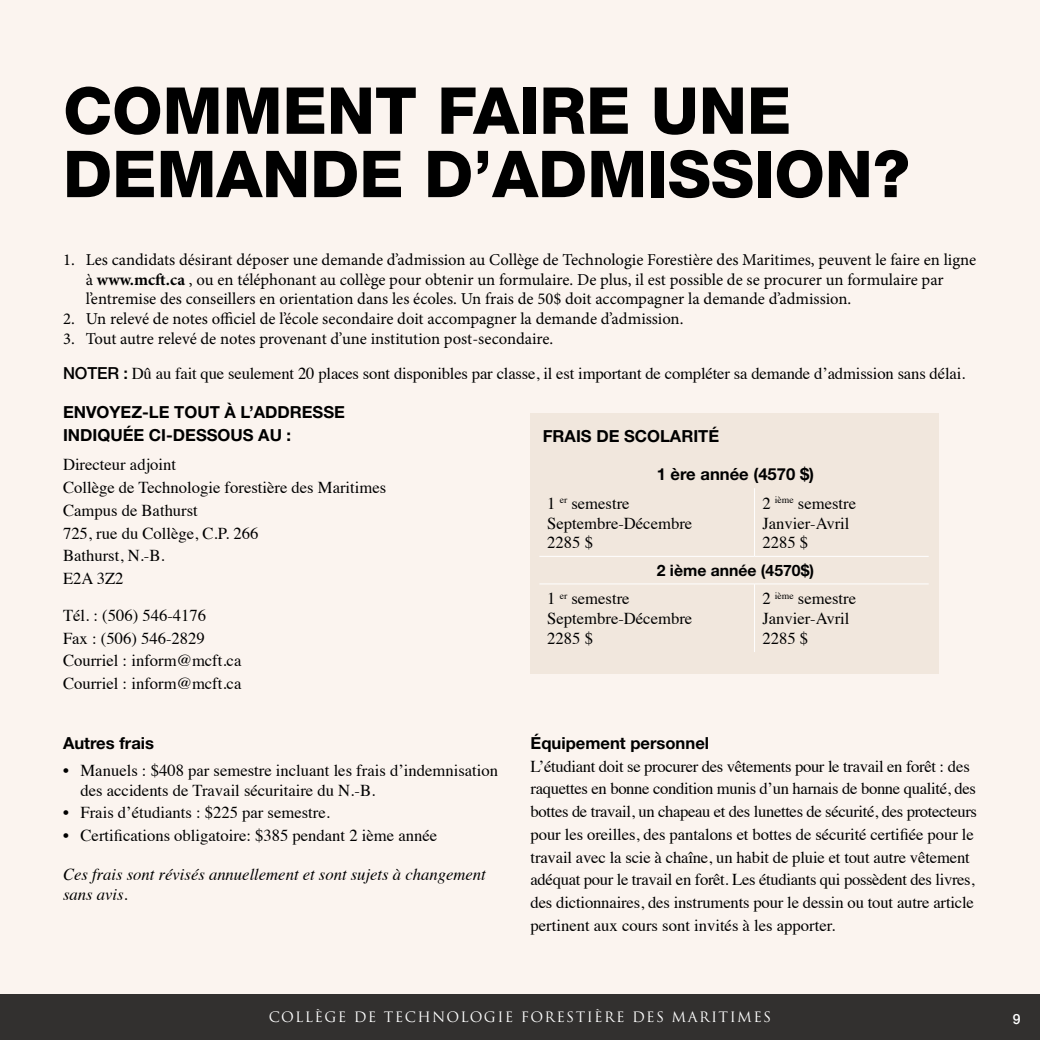
<style>
.page{position:relative;width:1040px;height:1040px;background:#fbf4ef}
.page>*{position:absolute;margin:0;border:0;box-sizing:border-box;transform-origin:0 0}
.t1{font:800 64.75px/63.4px "Helvetica Neue LT Std";color:#000}
.t2{font:16.62px/22.8px "Times";letter-spacing:-.005em;color:#000}
.t3{font:16.62px/19.9px "Minion Pro";letter-spacing:-.005em;color:#000}
.t4{font:700 16.62px/22.8px "Helvetica Neue LT Std";color:#000}
.t5{font:italic 16.62px/19.9px "Times";color:#000}
.t6{font:700 15.75px "Helvetica Neue LT Std";color:#000}
.t7{font:14px "Trajan Pro";letter-spacing:.1em;color:#fff}
.t8{font:500 14px "Helvetica Neue";color:#fff}
.s1{font-weight:700}
.s2{font-family:"Helvetica Neue LT Std";font-weight:500}
</style>
<div class="page">
<div style="left:0;top:994px;width:1040px;height:46px;background:#32302f"></div>
<div style="left:530px;top:413px;width:409px;height:260px;background:#f1e7dd"></div>
<hr style="left:754px;top:488px;width:1px;height:68px;background:#fff">
<hr style="left:539px;top:556px;width:215px;height:1px;background:#fff">
<hr style="left:754px;top:556px;width:174px;height:1px;background:#fff">
<hr style="left:539px;top:583px;width:215px;height:1px;background:#fff">
<hr style="left:754px;top:583px;width:174px;height:1px;background:#fff">
<hr style="left:754px;top:584px;width:1px;height:68px;background:#fff">
<h1 class="t1" style="left:63px;top:79px;width:848px">COMMENT FAIRE UNE<br>DEMANDE D’ADMISSION?</h1>
<p class="t3" style="left:86px;top:249px;width:892px;text-indent:-23px">1. Les candidats désirant déposer une demande d’admission au Collège de Technologie Forestière des Maritimes, peuvent le faire en ligne à <span class="s1">www.mcft.ca</span> , ou en téléphonant au collège pour obtenir un formulaire. De plus, il est possible de se procurer un formulaire par l’entremise des conseillers en orientation dans les écoles. Un frais de 50$ doit accompagner la demande d’admission.</p>
<p class="t3" style="left:63px;top:309px;width:622px">2. Un relevé de notes officiel de l’école secondaire doit accompagner la demande d’admission.</p>
<p class="t3" style="left:63px;top:329px;width:491px">3. Tout autre relevé de notes provenant d’une institution post-secondaire.</p>
<p class="t2" style="left:63px;top:361px;width:903px"><span class="s2">NOTER :</span> Dû au fait que seulement 20 places sont disponibles par classe, il est important de compléter sa demande d’admission sans délai.</p>
<p class="t4" style="left:63px;top:400px;width:283px">ENVOYEZ-LE TOUT À L’ADDRESSE<br>INDIQUÉE CI-DESSOUS AU :</p>
<p class="t2" style="left:63px;top:452px;width:325px">Directeur adjoint<br>Collège de Technologie forestière des Maritimes<br>Campus de Bathurst<br>725, rue du Collège, C.P. 266<br>Bathurst, N.-B.<br>E2A 3Z2</p>
<p class="t2" style="left:63px;top:602px;width:180px">Tél. : (506) 546-4176<br>Fax : (506) 546-2829<br>Courriel : inform@mcft.ca<br>Courriel : inform@mcft.ca</p>
<p class="t4" style="left:542px;top:424px;width:178px">FRAIS DE SCOLARITÉ</p>
<p class="t4" style="left:656px;top:462px;width:159px">1 ère année (4570 $)</p>
<p class="t2" style="left:547px;top:491px;width:146px;line-height:19.9px">1 <sup>er</sup> semestre<br>Septembre-Décembre<br>2285 $</p>
<p class="t2" style="left:762px;top:491px;width:95px;line-height:19.9px">2 <sup>ième</sup> semestre<br>Janvier-Avril<br>2285 $</p>
<p class="t6" style="left:656px;top:560px;width:159px">2 ième année (4570$)</p>
<p class="t2" style="left:547px;top:587px;width:146px;line-height:19.9px">1 <sup>er</sup> semestre<br>Septembre-Décembre<br>2285 $</p>
<p class="t2" style="left:762px;top:587px;width:95px;line-height:19.9px">2 <sup>ième</sup> semestre<br>Janvier-Avril<br>2285 $</p>
<p class="t4" style="left:63px;top:731px;width:93px">Autres frais</p>
<p class="t2" style="left:81px;top:758px;width:419px;line-height:19.9px;text-indent:-18px">• Manuels : $408 par semestre incluant les frais d’indemnisation des accidents de Travail sécuritaire du N.-B.</p>
<p class="t2" style="left:63px;top:800px;width:268px">• Frais d’étudiants : $225 par semestre.</p>
<p class="t2" style="left:63px;top:822px;width:375px">• Certifications obligatoire: $385 pendant 2 ième année</p>
<p class="t5" style="left:63px;top:863px;width:424px">Ces frais sont révisés annuellement et sont sujets à changement sans avis.</p>
<p class="t4" style="left:530px;top:731px;width:180px">Équipement personnel</p>
<p class="t2" style="left:530px;top:753px;width:448px">L’étudiant doit se procurer des vêtements pour le travail en forêt : des raquettes en bonne condition munis d’un harnais de bonne qualité, des bottes de travail, un chapeau et des lunettes de sécurité, des protecteurs pour les oreilles, des pantalons et bottes de sécurité certifiée pour le travail avec la scie à chaîne, un habit de pluie et tout autre vêtement adéquat pour le travail en forêt. Les étudiants qui possèdent des livres, des dictionnaires, des instruments pour le dessin ou tout autre article pertinent aux cours sont invités à les apporter.</p>
<p class="t7" style="left:269px;top:1008px;width:504px">COLLÈGE DE TECHNOLOGIE FORESTIÈRE DES MARITIMES</p>
<p class="t8" style="left:1012px;top:1007px;width:9px">9</p>
</div>
